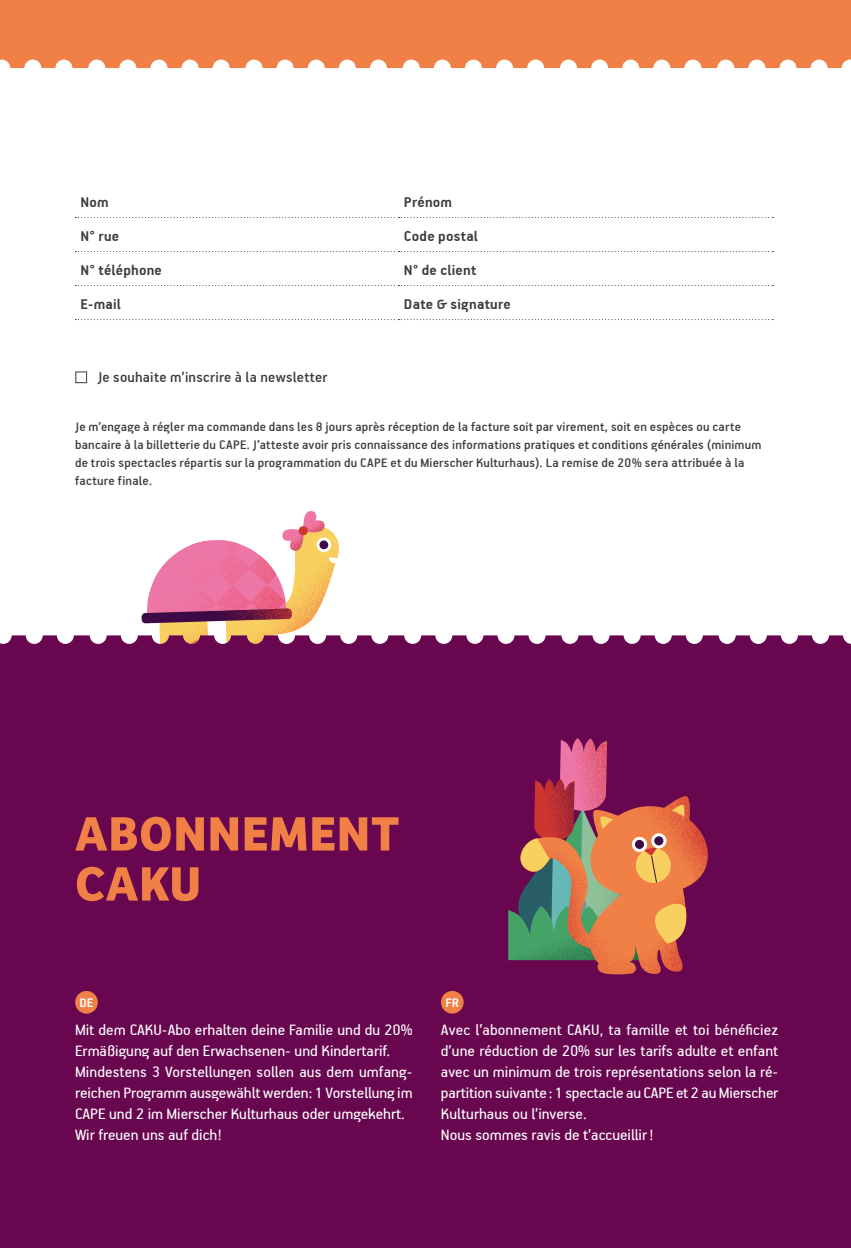
<style>
.page{position:relative;width:851px;height:1248px;background:#fff}
.page>*{position:absolute;margin:0;border:0;box-sizing:border-box;transform-origin:0 0}
.t1{font:700 50px/50px "Bree";letter-spacing:.02em;color:#f08046}
.t2{font:17px/21px "PF Handbook Pro";color:#fff}
.t3{font:700 16px "PF Handbook Pro";letter-spacing:.015em;color:#3c3c3b}
.t4{font:500 16px "PF Handbook Pro";letter-spacing:.02em;color:#3c3c3b}
.t5{font:500 14px/18px "PF Handbook Pro";letter-spacing:.015em;color:#3c3c3b}
.t6{font:700 14px "PF Handbook Pro";color:#fff}
</style>
<div class="page">
<svg style="left:141px;top:511px;width:198px;height:124px"></svg>
<div style="left:75px;top:371px;width:12px;height:12px;border:1px solid #3c3c3b"></div>
<div style="left:0;top:635px;width:850px;height:612px;background:#68074f"></div>
<div style="left:0;top:0;width:850px;height:68px;background:#f08046"></div>
<svg style="left:75px;top:319px;width:698px;height:1px"></svg>
<svg style="left:75px;top:217px;width:698px;height:1px"></svg>
<svg style="left:75px;top:251px;width:698px;height:1px"></svg>
<svg style="left:75px;top:285px;width:698px;height:1px"></svg>
<div style="left:75px;top:990px;width:23px;height:23px;background:#f08046;border-radius:50%"></div>
<div style="left:441px;top:990px;width:22px;height:23px;background:#f08046;border-radius:50%"></div>
<svg style="left:505px;top:738px;width:203px;height:237px"></svg>
<p class="t3" style="left:81px;top:192px;width:30px">Nom</p>
<p class="t3" style="left:404px;top:192px;width:50px">Prénom</p>
<p class="t3" style="left:81px;top:226px;width:40px">N° rue</p>
<p class="t3" style="left:404px;top:226px;width:76px">Code postal</p>
<p class="t3" style="left:81px;top:260px;width:83px">N° téléphone</p>
<p class="t3" style="left:404px;top:260px;width:74px">N° de client</p>
<p class="t3" style="left:81px;top:294px;width:42px">E-mail</p>
<p class="t3" style="left:404px;top:294px;width:108px">Date &amp; signature</p>
<p class="t4" style="left:98px;top:367px;width:231px">Je souhaite m’inscrire à la newsletter</p>
<p class="t5" style="left:75px;top:417px;width:687px">Je m’engage à régler ma commande dans les 8 jours après réception de la facture soit par virement, soit en espèces ou carte bancaire à la billetterie du CAPE. J’atteste avoir pris connaissance des informations pratiques et conditions générales (minimum de trois spectacles répartis sur la programmation du CAPE et du Mierscher Kulturhaus). La remise de 20% sera attribuée à la facture finale.</p>
<h1 class="t1" style="left:75px;top:809px;width:325px">ABONNEMENT<br>CAKU</h1>
<p class="t6" style="left:79px;top:993px;width:15px">DE</p>
<p class="t2" style="left:75px;top:1018px;width:339px">Mit dem CAKU-Abo erhalten deine Familie und du 20% Ermäßigung auf den Erwachsenen- und Kindertarif.<br>Mindestens 3 Vorstellungen sollen aus dem umfang&shy;reichen Programm ausgewählt werden: 1 Vorstellung im CAPE und 2 im Mierscher Kulturhaus oder umgekehrt.<br>Wir freuen uns auf dich!</p>
<p class="t6" style="left:445px;top:993px;width:15px">FR</p>
<p class="t2" style="left:441px;top:1018px;width:339px">Avec l’abonnement CAKU, ta famille et toi bénéficiez d’une réduction de 20% sur les tarifs adulte et enfant avec un minimum de trois représentations selon la ré&shy;partition suivante : 1 spectacle au CAPE et 2 au Mierscher Kulturhaus ou l’inverse.<br>Nous sommes ravis de t’accueillir!</p>
</div>
